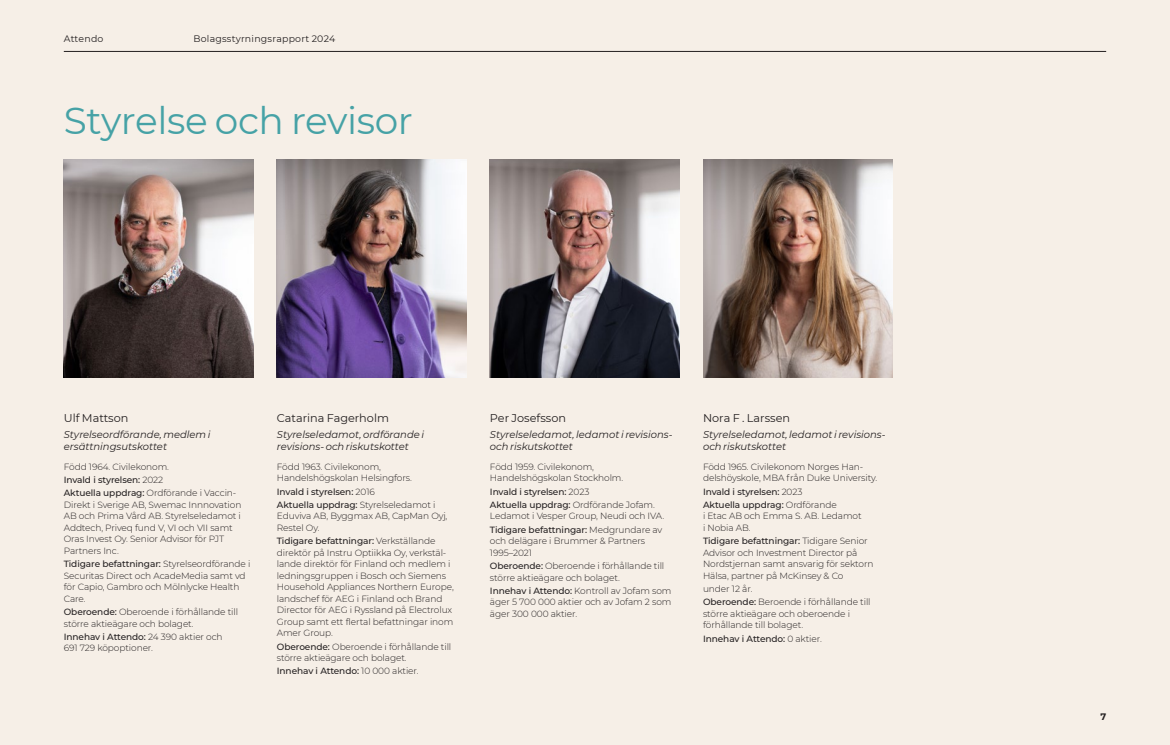
<style>
.page{position:relative;width:1170px;height:745px;background:#fff}
.page>*{position:absolute;margin:0;border:0;box-sizing:border-box;transform-origin:0 0}
.Huvudrubik{font:37.5px "Montserrat";letter-spacing:-.01em;color:#46a2a6}
.F2-Faktarubrik{font:11.25px "Montserrat";color:#231f20}
.Mellis_3_noter{font:italic 10px/12.5px "Montserrat";color:#231f20}
.t1{font:9.38px "Montserrat";letter-spacing:.025em;color:#231f20}
.t2{font:700 9.38px "Montserrat";color:#231f20}
.Styrelsetext{font:300 9px/11.5px "Montserrat";letter-spacing:-.01em;color:#231f20}
.Styrelsetext-2{font:500 9px "Montserrat";letter-spacing:-.01em;color:#231f20}
.s1{font-weight:300}
.s2{font-weight:500}
</style>
<div class="page">
<div style="left:0;top:0;width:1169px;height:744px;background:#f6efe7"></div>
<img style="left:64px;top:159px;width:189px;height:218px">
<img style="left:277px;top:159px;width:189px;height:218px">
<img style="left:490px;top:159px;width:189px;height:218px">
<img style="left:703px;top:159px;width:189px;height:218px">
<hr style="left:64px;top:51px;width:1042px;height:1px;background:#231f20">
<p class="t1" style="left:64px;top:32px;width:41px">Attendo</p>
<p class="t1" style="left:193px;top:32px;width:143px">Bolagsstyrningsrapport 2024</p>
<p class="Huvudrubik" style="left:64px;top:94px;width:350px">Styrelse och revisor</p>
<p class="F2-Faktarubrik" style="left:64px;top:409px;width:66px">Ulf Mattson</p>
<p class="Mellis_3_noter" style="left:64px;top:427px;width:148px">Styrelseordförande, medlem i ersättningsutskottet</p>
<p class="Styrelsetext" style="left:64px;top:460px;width:107px">Född 1964. Civilekonom.</p>
<p class="Styrelsetext-2" style="left:64px;top:473px;width:101px">Invald i styrelsen: <span class="s1">2022</span></p>
<p class="Styrelsetext" style="left:64px;top:487px;width:179px"><span class="s2">Aktuella uppdrag:</span> Ordförande i Vaccin-Direkt i Sverige AB, Swemac Innnovation AB och Prima Vård AB. Styrelseledamot i Addtech, Priveq fund V, VI och VII samt Oras Invest Oy. Senior Advisor för PJT Partners Inc.</p>
<p class="Styrelsetext" style="left:64px;top:557px;width:188px"><span class="s2">Tidigare befattningar:</span> Styrelseordförande i Securitas Direct och AcadeMedia samt vd för Capio, Gambro och Mölnlycke Health Care.</p>
<p class="Styrelsetext" style="left:64px;top:605px;width:176px"><span class="s2">Oberoende:</span> Oberoende i förhållande till större aktieägare och bolaget.</p>
<p class="Styrelsetext" style="left:64px;top:630px;width:160px"><span class="s2">Innehav i Attendo:</span> 24 390 aktier och<br>691 729 köpoptioner.</p>
<p class="F2-Faktarubrik" style="left:277px;top:409px;width:114px">Catarina Fagerholm</p>
<p class="Mellis_3_noter" style="left:277px;top:427px;width:149px">Styrelseledamot, ordförande i revisions- och riskutskottet</p>
<p class="Styrelsetext" style="left:277px;top:460px;width:136px">Född 1963. Civilekonom,<br>Handelshögskolan Helsingfors.</p>
<p class="Styrelsetext-2" style="left:277px;top:485px;width:99px">Invald i styrelsen: <span class="s1">2016</span></p>
<p class="Styrelsetext" style="left:277px;top:498px;width:172px"><span class="s2">Aktuella uppdrag:</span> Styrelseledamot i<br>Eduviva AB, Byggmax AB, CapMan Oyj,<br>Restel Oy.</p>
<p class="Styrelsetext" style="left:277px;top:534px;width:178px"><span class="s2">Tidigare befattningar:</span> Verkställande direktör på Instru Optiikka Oy, verkstäl&shy;lande direktör för Finland och medlem i ledningsgruppen i Bosch och Siemens Household Appliances Northern Europe, landschef för AEG i Finland och Brand Director för AEG i Ryssland på Electrolux Group samt ett flertal befattningar inom Amer Group.</p>
<p class="Styrelsetext" style="left:277px;top:640px;width:176px"><span class="s2">Oberoende:</span> Oberoende i förhållande till större aktieägare och bolaget.</p>
<p class="Styrelsetext-2" style="left:277px;top:664px;width:143px">Innehav i Attendo: <span class="s1">10 000 aktier.</span></p>
<p class="F2-Faktarubrik" style="left:490px;top:409px;width:78px">Per Josefsson</p>
<p class="Mellis_3_noter" style="left:490px;top:427px;width:184px">Styrelseledamot, ledamot i revisions&shy;och riskutskottet</p>
<p class="Styrelsetext" style="left:490px;top:460px;width:135px">Född 1959. Civilekonom,<br>Handelshögskolan Stockholm.</p>
<p class="Styrelsetext-2" style="left:490px;top:485px;width:101px">Invald i styrelsen: <span class="s1">2023</span></p>
<p class="Styrelsetext" style="left:490px;top:498px;width:176px"><span class="s2">Aktuella uppdrag:</span> Ordförande Jofam.<br>Ledamot i Vesper Group, Neudi och IVA.</p>
<p class="Styrelsetext" style="left:490px;top:523px;width:174px"><span class="s2">Tidigare befattningar:</span> Medgrundare av och delägare i Brummer &amp; Partners<br>1995–2021</p>
<p class="Styrelsetext" style="left:490px;top:559px;width:176px"><span class="s2">Oberoende:</span> Oberoende i förhållande till större aktieägare och bolaget.</p>
<p class="Styrelsetext" style="left:490px;top:584px;width:183px;text-align:justify"><span class="s2">Innehav i Attendo:</span> Kontroll av Jofam som äger 5 700 000 aktier och av Jofam 2 som äger 300 000 aktier.</p>
<p class="F2-Faktarubrik" style="left:703px;top:409px;width:89px">Nora F . Larssen</p>
<p class="Mellis_3_noter" style="left:703px;top:427px;width:184px">Styrelseledamot, ledamot i revisions&shy;och riskutskottet</p>
<p class="Styrelsetext" style="left:703px;top:460px;width:176px">Född 1965. Civilekonom Norges Han&shy;delshöyskole, MBA från Duke University.</p>
<p class="Styrelsetext-2" style="left:703px;top:485px;width:101px">Invald i styrelsen: <span class="s1">2023</span></p>
<p class="Styrelsetext" style="left:703px;top:498px;width:160px"><span class="s2">Aktuella uppdrag:</span> Ordförande<br>i Etac AB och Emma S. AB. Ledamot i Nobia AB.</p>
<p class="Styrelsetext" style="left:703px;top:534px;width:172px"><span class="s2">Tidigare befattningar:</span> Tidigare Senior Advisor och Investment Director på Nordstjernan samt ansvarig för sektorn Hälsa, partner på McKinsey &amp; Co</p>
<p class="Styrelsetext" style="left:703px;top:582px;width:51px">under 12 år.</p>
<p class="Styrelsetext" style="left:703px;top:595px;width:169px"><span class="s2">Oberoende:</span> Beroende i förhållande till större aktieägare och oberoende i förhållande till bolaget.</p>
<p class="Styrelsetext-2" style="left:703px;top:631px;width:120px">Innehav i Attendo: <span class="s1">0 aktier.</span></p>
<p class="t2" style="left:1100px;top:709px;width:7px">7</p>
</div>
